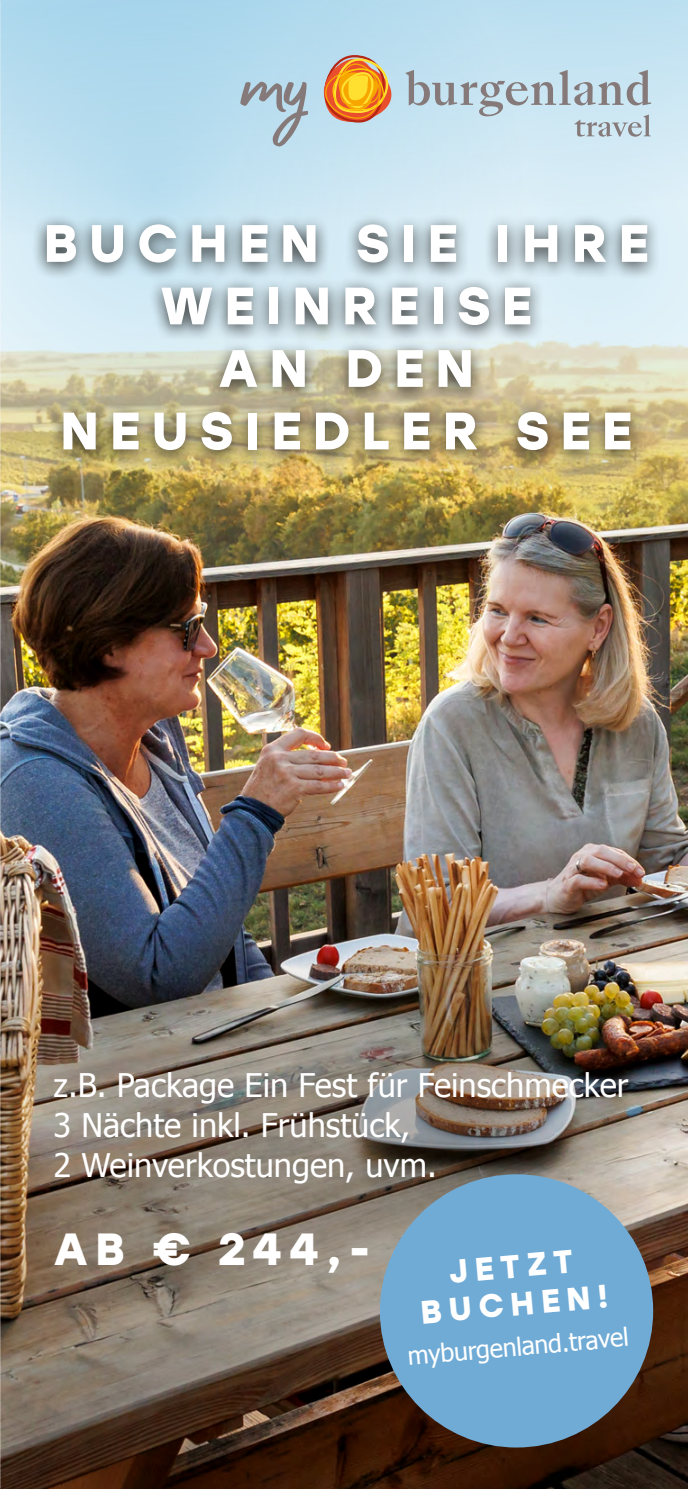
<style>
.page{position:relative;width:688px;height:1489px;background:#fff}
.page>*{position:absolute;margin:0;border:0;box-sizing:border-box;transform-origin:0 0}
.t1{font:700 52.5px/62.5px "Stolzl";letter-spacing:.2em;color:#fff;text-align:center}
.t2{font:700 45px "Stolzl";color:#fff}
.t3{font:32.5px/40px "Tahoma";color:#fff}
.t4{font:700 32.5px/37.8px "Stolzl";color:#fff;text-align:center}
.t5{font:25px "Tahoma";color:#fff}
</style>
<div class="page">
<img style="left:0;top:559px;width:687px;height:929px">
<img style="left:0;top:0;width:228px;height:559px">
<img style="left:228px;top:0;width:459px;height:620px">
<svg style="left:405px;top:70px;width:246px;height:67px"></svg>
<svg style="left:324px;top:55px;width:64px;height:68px"></svg>
<svg style="left:240px;top:81px;width:68px;height:66px"></svg>
<div style="left:31px;top:214px;width:630px;height:254px;background:#1d1d1b;opacity:.88"></div>
<img style="left:0;top:907px;width:432px;height:578px">
<img style="left:53px;top:894px;width:579px;height:579px;border-radius:50%">
<svg style="left:0;top:1162px;width:400px;height:326px"></svg>
<img style="left:240px;top:925px;width:424px;height:424px;border-radius:50%">
<div style="left:380px;top:1174px;width:273px;height:273px;background:#70abd5;border-radius:50%"></div>
<h1 class="t1" style="left:43px;top:209px;width:607px">BUCHEN SIE IHRE<br>WEINREISE<br>AN DEN<br>NEUSIEDLER SEE</h1>
<p class="t3" style="left:54px;top:1063px;width:576px">z.B. Package Ein Fest für Feinschmecker<br>3 Nächte inkl. Frühstück,<br>2 Weinverkostungen, uvm.</p>
<h2 class="t2" style="left:54px;top:1216px;width:318px">AB € 244,-</h2>
<p class="t4" style="left:415px;top:1253px;width:190px;rotate:-5deg">JETZT<br>BUCHEN!</p>
<p class="t5" style="left:406px;top:1339px;width:223px;rotate:-5deg">myburgenland.travel</p>
</div>
